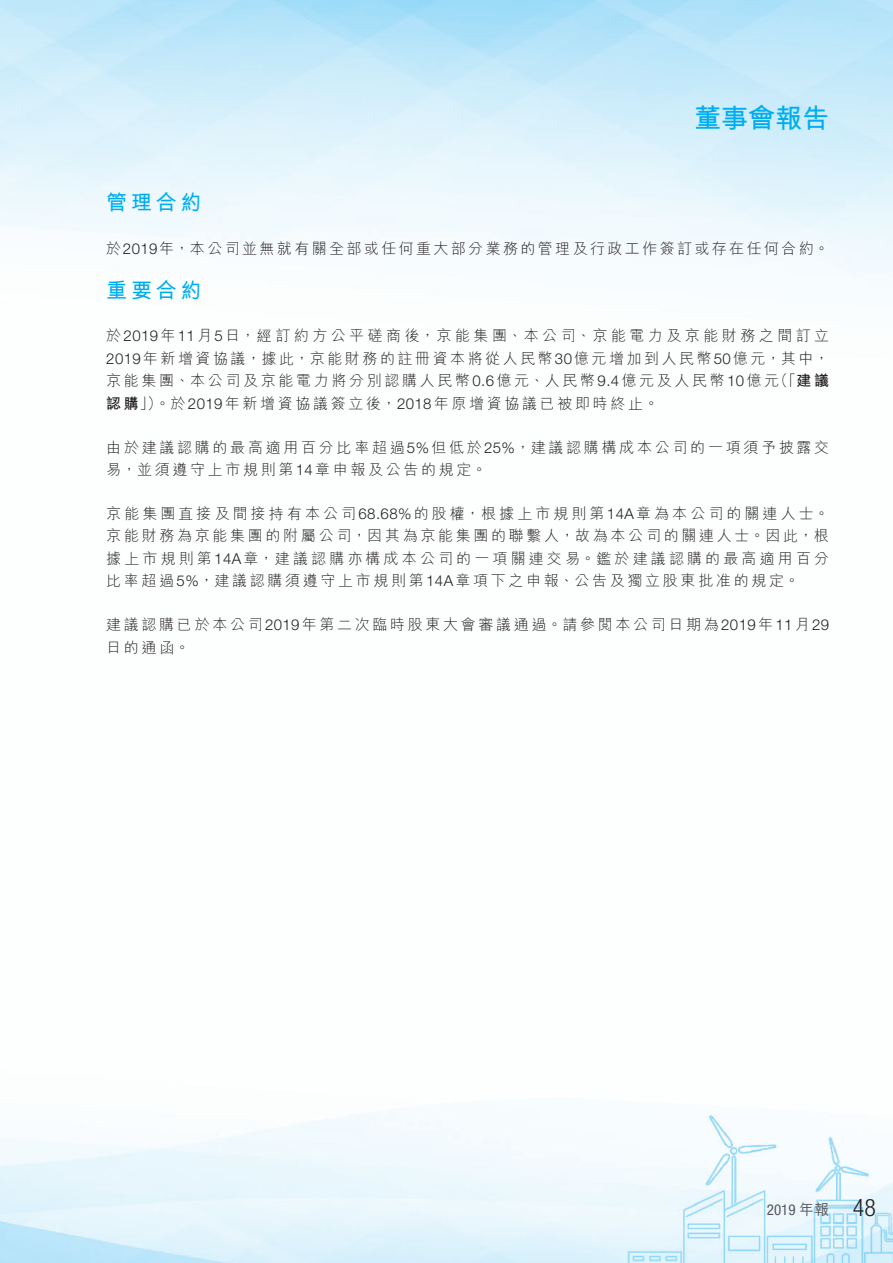
<style>
.page{position:relative;width:893px;height:1263px;background:#fff}
.page>*{position:absolute;margin:0;border:0;box-sizing:border-box;transform-origin:0 0}
.t1{font:700 27px "M Hei HK";color:#00aeef}
.t2{font:300 condensed 24px "Helvetica Neue LT Std";color:#231f20}
._01_Heading_1{font:700 21px "M Hei HK";letter-spacing:.18em;color:#00aeef}
._00_Body_text{font:300 15px/22.5px "M Hei HK";letter-spacing:.18em;color:#231f20}
._00_Body_text-2{font:300 15px "M Hei HK";letter-spacing:.16em;color:#231f20}
.t3{font:condensed 15px "Helvetica Neue LT Std";color:#57585a}
.s1{font-family:"Helvetica Neue LT Std"}
.s2{font-weight:700}
.s3{font-family:"M Hei HK";font-weight:500;font-stretch:normal}
</style>
<div class="page">
<img style="left:0;top:0;width:893px;height:1263px">
<h1 class="t1" style="left:694px;top:98px;width:136px">董事會報告</h1>
<p class="_01_Heading_1" style="left:106px;top:187px;width:97px">管理合約</p>
<p class="_00_Body_text-2" style="left:106px;top:241px;width:724px">於<span class="s1">2019</span>年，本公司並無就有關全部或任何重大部分業務的管理及行政工作簽訂或存在任何合約。</p>
<p class="_01_Heading_1" style="left:106px;top:275px;width:97px">重要合約</p>
<p class="_00_Body_text" style="left:106px;top:324px;width:724px;text-align:right">於<span class="s1">2019</span>年<span class="s1">11</span>月<span class="s1">5</span>日，經訂約方公平磋商後，京能集團、本公司、京能電力及京能財務之間訂立<br><span class="s1">2019</span>年新增資協議，據此，京能財務的註冊資本將從人民幣<span class="s1">30</span>億元增加到人民幣<span class="s1">50</span>億元，其中，（「<span class="s2">建議</span></p>
<p class="_00_Body_text" style="left:106px;top:369px;width:674px">京能集團、本公司及京能電力將分別認購人民幣<span class="s1">0.6</span>億元、人民幣<span class="s1">9.4</span>億元及人民幣<span class="s1">10</span>億元<span class="s2">認購</span>」）。於<span class="s1">2019</span>年新增資協議簽立後，<span class="s1">2018</span>年原增資協議已被即時終止。</p>
<p class="_00_Body_text" style="left:106px;top:436px;width:724px">由於建議認購的最高適用百分比率超過<span class="s1">5%</span>但低於<span class="s1">25%</span>，建議認購構成本公司的一項須予披露交易，並須遵守上市規則第<span class="s1">14</span>章申報及公告的規定。</p>
<p class="_00_Body_text" style="left:106px;top:502px;width:724px;text-align:justify">京能集團直接及間接持有本公司<span class="s1">68.68%</span>的股權，根據上市規則第<span class="s1">14A</span>章為本公司的關連人士。京能財務為京能集團的附屬公司，因其為京能集團的聯繫人，故為本公司的關連人士。因此，根據上市規則第<span class="s1">14A</span>章，建議認購亦構成本公司的一項關連交易。鑑於建議認購的最高適用百分比率超過<span class="s1">5%</span>，建議認購須遵守上市規則第<span class="s1">14A</span>章項下之申報、公告及獨立股東批准的規定。</p>
<p class="_00_Body_text" style="left:106px;top:613px;width:724px">建議認購已於本公司<span class="s1">2019</span>年第二次臨時股東大會審議通過。請參閱本公司日期為<span class="s1">2019</span>年<span class="s1">11</span>月<span class="s1">29</span>日的通函。</p>
<p class="t3" style="left:767px;top:1201px;width:64px">2019 <span class="s3">年報</span></p>
<h2 class="t2" style="left:853px;top:1194px;width:25px">48</h2>
</div>
